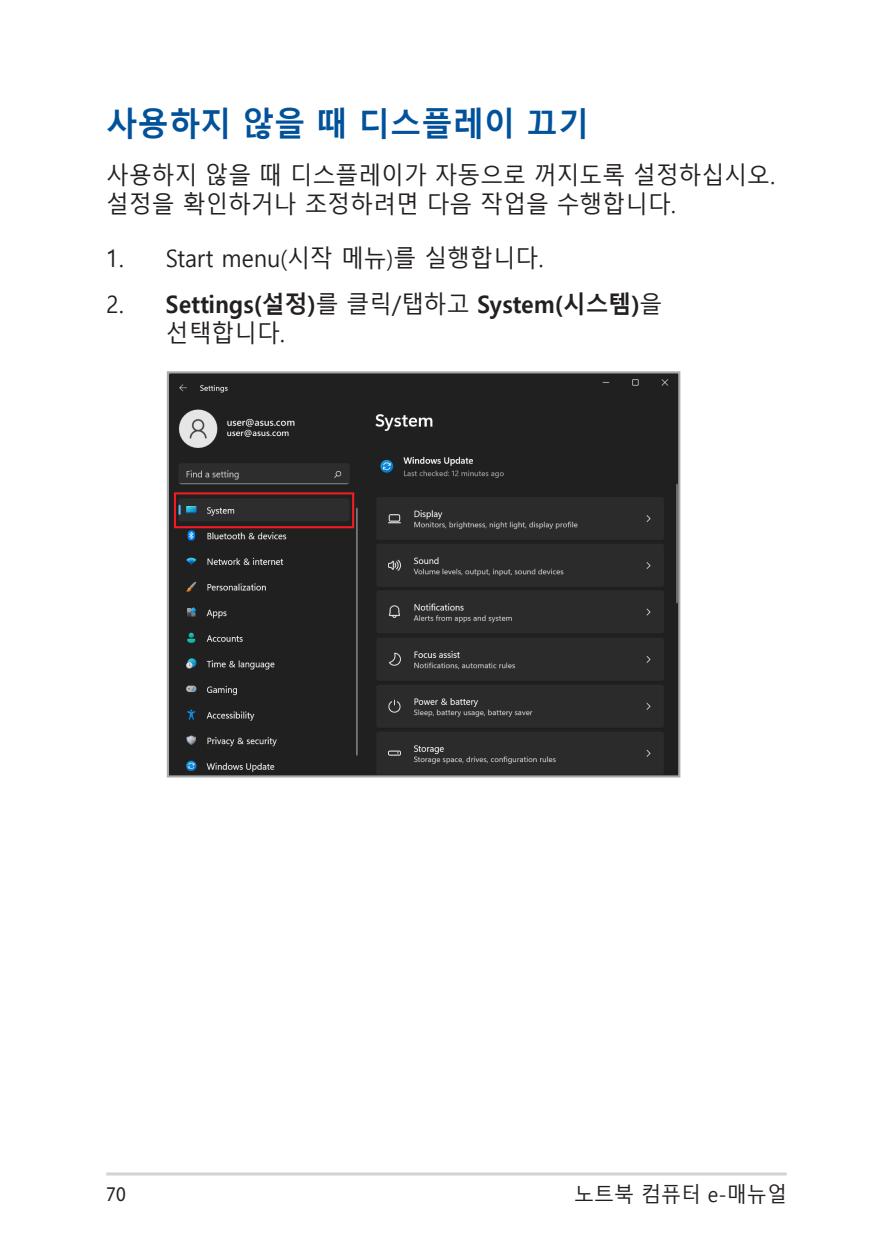
<style>
.page{position:relative;width:893px;height:1259px;background:#fff}
.page>*{position:absolute;margin:0;border:0;box-sizing:border-box;transform-origin:0 0}
.t1{font:700 33px "Malgun Gothic";color:#01529a;scale:.95 1}
.t2{font:24px/28.8px "Malgun Gothic";color:#231f20;scale:.95 1}
.t3{font:700 24px/28.5px "Malgun Gothic";color:#231f20;scale:.95 1}
.t4{font:21px "Malgun Gothic";color:#231f20;scale:.95 1}
.t5{font:21px "Myriad Pro";color:#231f20;scale:.9 1}
.s1{font-weight:400}
</style>
<div class="page">
<hr style="left:106px;top:1172px;width:681px;height:3px;background:#d1d2d4">
<img style="left:170px;top:374px;width:507px;height:400px">
<div style="left:167px;top:371px;width:513px;height:406px;border:2px solid #a8a9ad"></div>
<div style="left:174px;top:492px;width:180px;height:36px;border:2px solid #ee1d23"></div>
<h1 class="t1" style="left:106px;top:104px;width:510px">사용하지 않을 때 디스플레이 끄기</h1>
<p class="t2" style="left:106px;top:161px;width:705px">사용하지 않을 때 디스플레이가 자동으로 꺼지도록 설정하십시오. 설정을 확인하거나 조정하려면 다음 작업을 수행합니다.</p>
<p class="t2" style="left:106px;top:244px;width:462px">1. Start menu(시작 메뉴)를 실행합니다.</p>
<p class="t3" style="left:166px;top:290px;width:524px;text-indent:-60px"><span class="s1">2.</span> Settings(설정)<span class="s1">를 클릭/탭하고</span> System(시스템)<span class="s1">을 선택합니다.</span></p>
<p class="t5" style="left:106px;top:1180px;width:23px">70</p>
<p class="t4" style="left:574px;top:1182px;width:225px">노트북 컴퓨터 e-매뉴얼</p>
</div>
